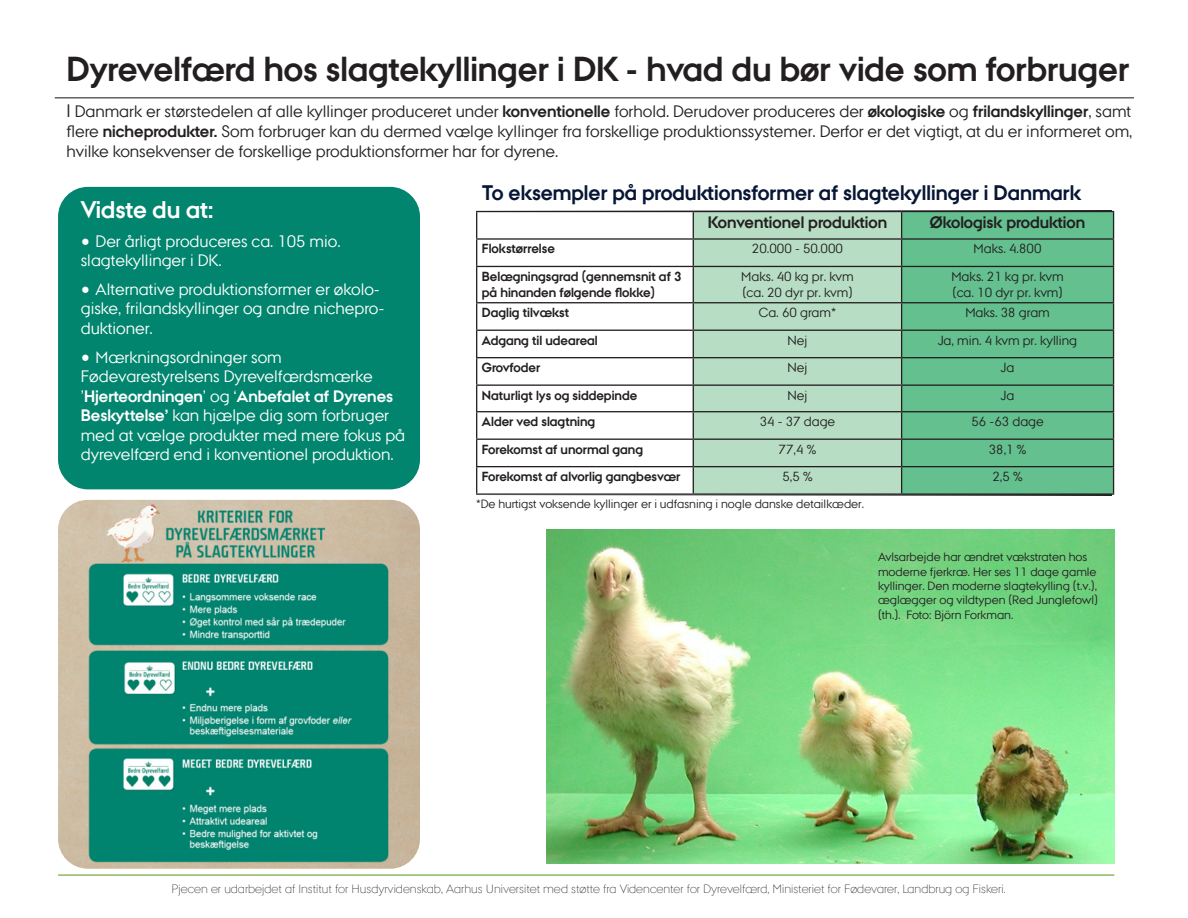
<style>
.page{position:relative;width:1188px;height:918px;background:#fff}
.page>*{position:absolute;margin:0;border:0;box-sizing:border-box;transform-origin:0 0}
.t1{font:700 34.5px "AU Passata";color:#231f20}
.t2{font:700 24px "AU Passata";color:#fff}
.t3{font:300 21px "AU Passata";color:#071634}
.t4{font:16.5px/19.5px "AU Passata";color:#fff}
.t5{font:16.5px/19.8px "AU Passata";color:#231f20;text-align:justify}
.t6{font:700 16.5px "AU Passata";color:#231f20}
.t7{font:700 13.05px/15.8px "AU Passata";color:#231f20}
.t8{font:13.05px/15.8px "AU Passata";color:#231f20}
.t9{font:12px/14.4px "AU Passata";color:#231f20}
.t10{font:300 12px "AU Passata";color:#231f20}
.s1{font-size:18px}
.s2{font-weight:700}
.s3{font-family:"Minion Pro";font-size:24px}
</style>
<div class="page">
<hr style="left:55px;top:97px;width:1079px;height:1px;background:#231f20">
<hr style="left:58px;top:875px;width:1056px;height:1px;background:#619d21">
<svg style="left:477px;top:212px;width:216px;height:281px"></svg>
<div style="left:694px;top:212px;width:207px;height:281px;background:#b7dec4"></div>
<div style="left:902px;top:212px;width:211px;height:281px;background:#64c18f"></div>
<hr style="left:476px;top:211px;width:217px;height:1px;background:#231f20">
<hr style="left:693px;top:211px;width:209px;height:1px;background:#231f20">
<hr style="left:476px;top:238px;width:217px;height:2px;background:#231f20">
<svg style="left:476px;top:212px;width:1px;height:54px"></svg>
<hr style="left:693px;top:238px;width:209px;height:2px;background:#231f20">
<svg style="left:693px;top:212px;width:1px;height:54px"></svg>
<hr style="left:902px;top:238px;width:212px;height:2px;background:#231f20">
<hr style="left:476px;top:266px;width:217px;height:1px;background:#231f20">
<hr style="left:476px;top:267px;width:1px;height:35px;background:#231f20">
<hr style="left:693px;top:266px;width:209px;height:1px;background:#231f20">
<hr style="left:693px;top:267px;width:1px;height:35px;background:#231f20">
<hr style="left:902px;top:266px;width:212px;height:1px;background:#231f20">
<hr style="left:476px;top:302px;width:217px;height:1px;background:#231f20">
<hr style="left:693px;top:302px;width:209px;height:1px;background:#231f20">
<hr style="left:902px;top:302px;width:212px;height:1px;background:#231f20">
<hr style="left:476px;top:330px;width:217px;height:1px;background:#231f20">
<hr style="left:693px;top:330px;width:209px;height:1px;background:#231f20">
<hr style="left:902px;top:330px;width:212px;height:1px;background:#231f20">
<hr style="left:476px;top:357px;width:217px;height:1px;background:#231f20">
<hr style="left:693px;top:357px;width:209px;height:1px;background:#231f20">
<hr style="left:902px;top:357px;width:212px;height:1px;background:#231f20">
<hr style="left:476px;top:384px;width:217px;height:2px;background:#231f20">
<hr style="left:693px;top:384px;width:209px;height:2px;background:#231f20">
<hr style="left:902px;top:384px;width:212px;height:2px;background:#231f20">
<hr style="left:476px;top:411px;width:217px;height:1px;background:#231f20">
<hr style="left:693px;top:411px;width:209px;height:1px;background:#231f20">
<hr style="left:902px;top:411px;width:212px;height:1px;background:#231f20">
<hr style="left:476px;top:439px;width:217px;height:1px;background:#231f20">
<hr style="left:693px;top:439px;width:209px;height:1px;background:#231f20">
<hr style="left:902px;top:439px;width:212px;height:1px;background:#231f20">
<hr style="left:476px;top:466px;width:217px;height:1px;background:#231f20">
<svg style="left:476px;top:303px;width:1px;height:190px"></svg>
<hr style="left:693px;top:466px;width:209px;height:1px;background:#231f20">
<svg style="left:693px;top:303px;width:1px;height:190px"></svg>
<hr style="left:902px;top:466px;width:212px;height:1px;background:#231f20">
<hr style="left:476px;top:493px;width:217px;height:2px;background:#231f20">
<hr style="left:693px;top:493px;width:209px;height:2px;background:#231f20">
<hr style="left:902px;top:211px;width:212px;height:1px;background:#231f20">
<svg style="left:901px;top:212px;width:1px;height:54px"></svg>
<svg style="left:1113px;top:212px;width:1px;height:54px"></svg>
<hr style="left:901px;top:267px;width:1px;height:35px;background:#231f20">
<hr style="left:1113px;top:267px;width:1px;height:35px;background:#231f20">
<svg style="left:901px;top:303px;width:1px;height:190px"></svg>
<svg style="left:1113px;top:303px;width:1px;height:190px"></svg>
<hr style="left:902px;top:493px;width:212px;height:2px;background:#231f20">
<div style="left:58px;top:187px;width:362px;height:302px;background:#01856e;border-radius:30px"></div>
<img style="left:547px;top:530px;width:567px;height:334px">
<img style="left:58px;top:500px;width:362px;height:369px">
<p class="t1" style="left:67px;top:49px;width:1064px">Dyrevelfærd hos slagtekyllinger i DK - hvad du bør vide som forbruger</p>
<p class="t5" style="left:67px;top:102px;width:1067px"><span class="s1">I</span> Danmark er størstedelen af alle kyllinger produceret under <span class="s2">konventionelle</span> forhold. Derudover produceres der <span class="s2">økologiske</span> og <span class="s2">frilandskyllinger</span>, samt flere <span class="s2">nicheprodukter.</span> Som forbruger kan du dermed vælge kyllinger fra forskellige produktionssystemer. Derfor er det vigtigt, at du er informeret om, hvilke konsekvenser de forskellige produktionsformer har for dyrene.</p>
<p class="t3" style="left:482px;top:181px;width:601px">To eksempler på produktionsformer af slagtekyllinger i Danmark</p>
<p class="t2" style="left:81px;top:196px;width:134px">Vidste du at:</p>
<p class="t4" style="left:81px;top:231px;width:261px"><span class="s3">•</span> Der årligt produceres ca. 105 mio. slagtekyllinger i DK.</p>
<p class="t4" style="left:81px;top:279px;width:305px"><span class="s3">•</span> Alternative produktionsformer er økolo&shy;giske, frilandskyllinger og andre nichepro&shy;duktioner.</p>
<p class="t4" style="left:81px;top:347px;width:326px"><span class="s3">•</span> Mærkningsordninger som Fødevarestyrelsens Dyrevelfærdsmærke ’<span class="s2">Hjerteordningen</span>’ og ‘<span class="s2">Anbefalet af Dyrenes Beskyttelse’</span> kan hjælpe dig som forbruger med at vælge produkter med mere fokus på dyrevelfærd end i konventionel produktion.</p>
<p class="t6" style="left:708px;top:213px;width:181px">Konventionel produktion</p>
<p class="t6" style="left:930px;top:213px;width:157px">Økologisk produktion</p>
<p class="t7" style="left:482px;top:241px;width:74px">Flokstørrelse</p>
<p class="t8" style="left:752px;top:241px;width:92px">20.000 - 50.000</p>
<p class="t8" style="left:974px;top:241px;width:69px">Maks. 4.800</p>
<p class="t7" style="left:482px;top:269px;width:201px">Belægningsgrad (gennemsnit af 3 på hinanden følgende flokke)</p>
<p class="t8" style="left:741px;top:268px;width:114px">Maks. 40 kg pr. kvm (ca. 20 dyr pr. kvm)</p>
<p class="t8" style="left:951px;top:268px;width:114px">Maks. 21 kg pr. kvm (ca. 10 dyr pr. kvm)</p>
<p class="t7" style="left:482px;top:305px;width:89px">Daglig tilvækst</p>
<p class="t8" style="left:759px;top:305px;width:79px">Ca. 60 gram*</p>
<p class="t8" style="left:965px;top:305px;width:86px">Maks. 38 gram</p>
<p class="t7" style="left:482px;top:332px;width:117px">Adgang til udeareal</p>
<p class="t8" style="left:788px;top:332px;width:21px">Nej</p>
<p class="t8" style="left:938px;top:332px;width:141px">Ja, min. 4 kvm pr. kylling</p>
<p class="t7" style="left:482px;top:360px;width:60px">Grovfoder</p>
<p class="t8" style="left:788px;top:360px;width:21px">Nej</p>
<p class="t8" style="left:1001px;top:360px;width:15px">Ja</p>
<p class="t7" style="left:482px;top:387px;width:157px">Naturligt lys og siddepinde</p>
<p class="t8" style="left:788px;top:387px;width:21px">Nej</p>
<p class="t8" style="left:1001px;top:387px;width:15px">Ja</p>
<p class="t7" style="left:482px;top:414px;width:115px">Alder ved slagtning</p>
<p class="t8" style="left:760px;top:414px;width:77px">34 - 37 dage</p>
<p class="t8" style="left:971px;top:414px;width:74px">56 -63 dage</p>
<p class="t7" style="left:482px;top:441px;width:163px">Forekomst af unormal gang</p>
<p class="t8" style="left:779px;top:441px;width:39px">77,4 %</p>
<p class="t8" style="left:989px;top:441px;width:39px">38,1 %</p>
<p class="t7" style="left:482px;top:469px;width:200px">Forekomst af alvorlig gangbesvær</p>
<p class="t8" style="left:782px;top:469px;width:32px">5,5 %</p>
<p class="t8" style="left:993px;top:469px;width:32px">2,5 %</p>
<p class="t9" style="left:476px;top:497px;width:390px">*De hurtigst voksende kyllinger er i udfasning i nogle danske detailkæder.</p>
<p class="t9" style="left:878px;top:550px;width:222px">Avlsarbejde har ændret vækstraten hos moderne fjerkræ. Her ses 11 dage gamle kyllinger. Den moderne slagtekylling (t.v.), æglægger og vildtypen (Red Junglefowl) (th.). Foto: Björn Forkman.</p>
<p class="t10" style="left:172px;top:882px;width:836px">Pjecen er udarbejdet af Institut for Husdyrvidenskab, Aarhus Universitet med støtte fra Videncenter for Dyrevelfærd, Ministeriet for Fødevarer, Landbrug og Fiskeri.</p>
</div>
